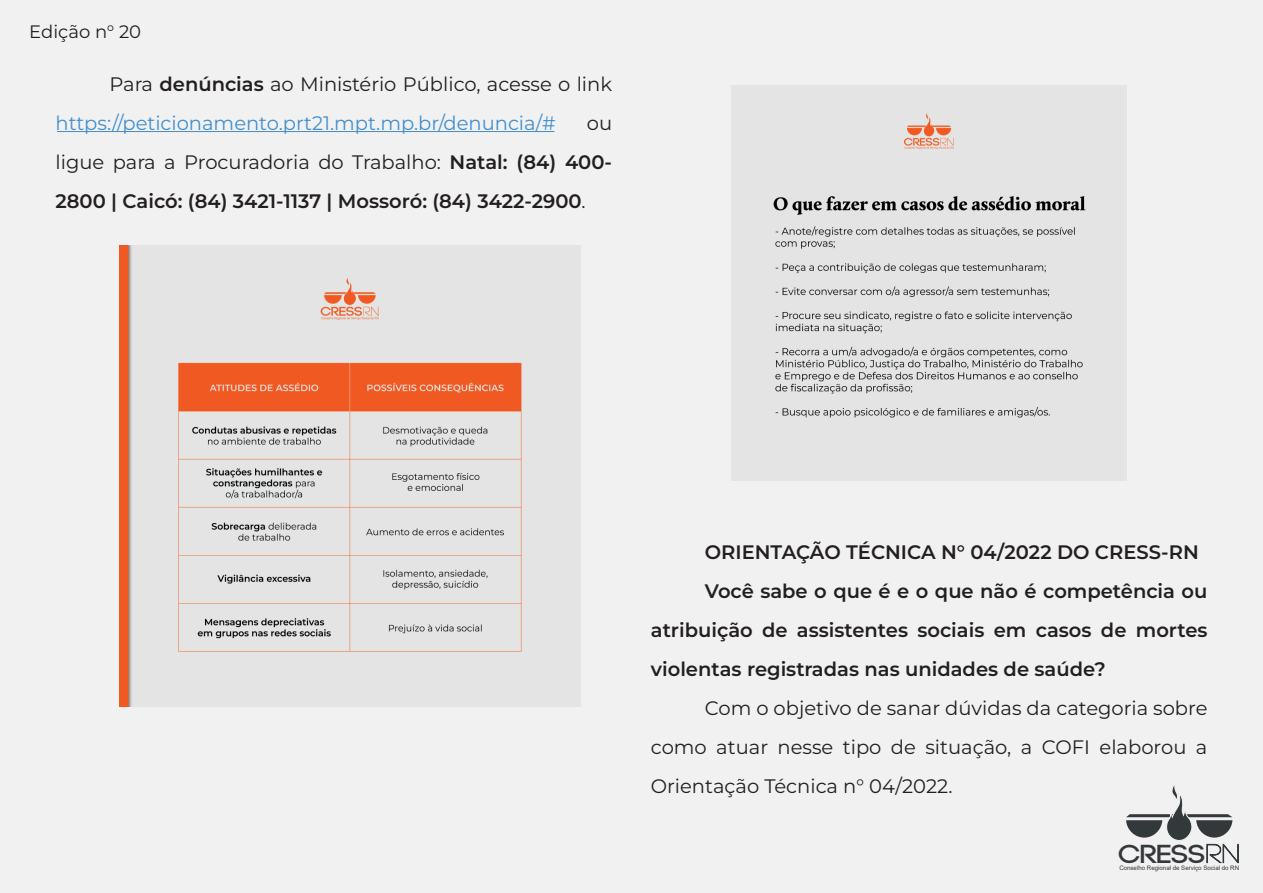
<style>
.page{position:relative;width:1263px;height:893px;background:#f0f1f0}
.page>*{position:absolute;margin:0;border:0;box-sizing:border-box;transform-origin:0 0}
.t1{font:700 25.95px "Code";color:#33383a;scale:1.18 1}
.t2{font:600 19.5px/39px "Montserrat";color:#231f20;text-align:justify}
.t3{font:19.5px/39px "Montserrat";color:#231f20;text-align:justify}
.t4{font:19.5px/39px "Montserrat";color:#458fcc}
.t5{font:18px "Montserrat";color:#231f20}
.t6{font:6.15px "Arial";color:#33383a}
.s1{color:#231f20}
.s2{font-weight:600;color:#231f20}
.s3{font-weight:400}
.s4{font-weight:300}
</style>
<div class="page">
<svg style="left:1126px;top:785px;width:113px;height:79px"></svg>
<hr style="left:57px;top:131px;width:497px;height:1px;background:#458fcc">
<img style="left:119px;top:246px;width:461px;height:461px">
<img style="left:732px;top:85px;width:395px;height:395px">
<p class="t5" style="left:29px;top:19px;width:113px">Edição n° 20</p>
<p class="t4" style="left:56px;top:64px;width:558px;text-indent:54px"><span class="s1">Para</span> <span class="s2">denúncias</span> <span class="s1">ao Ministério Público, acesse o link </span>https://peticionamento.prt21.mpt.mp.br/denuncia/#</p>
<p class="t2" style="left:56px;top:103px;width:558px;text-indent:531px"><span class="s3">ou ligue para a Procuradoria do Trabalho:</span> Natal: (84) 400- 2800 | Caicó: (84) 3421-1137 | Mossoró: (84) 3422-2900<span class="s3">.</span></p>
<p class="t2" style="left:705px;top:532px;width:495px">ORIENTAÇÃO TÉCNICA N° 04/2022 DO CRESS-RN</p>
<p class="t2" style="left:705px;top:571px;width:504px">Você sabe o que é e o que não é competência ou</p>
<p class="t2" style="left:651px;top:610px;width:558px">atribuição de assistentes sociais em casos de mortes</p>
<p class="t2" style="left:651px;top:649px;width:456px">violentas registradas nas unidades de saúde?</p>
<p class="t3" style="left:651px;top:688px;width:558px;text-indent:54px">Com o objetivo de sanar dúvidas da categoria sobre como atuar nesse tipo de situação, a COFI elaborou a Orientação Técnica n° 04/2022.</p>
<h1 class="t1" style="left:1119px;top:840px;width:104px">CRESS<span class="s4">RN</span></h1>
<p class="t6" style="left:1119px;top:863px;width:121px">Conselho Regional de Serviço Social do RN</p>
</div>
